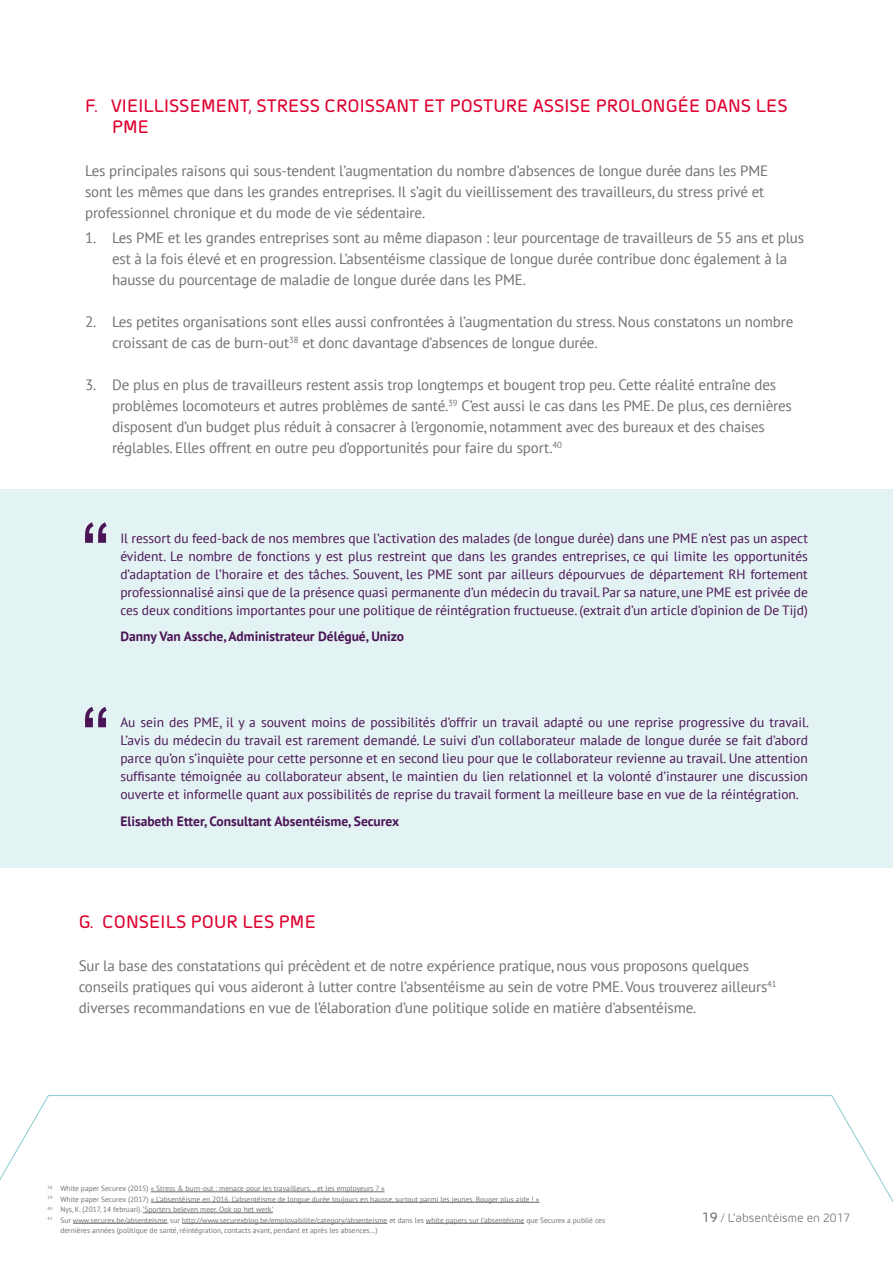
<style>
.page{position:relative;width:893px;height:1263px;background:#fff}
.page>*{position:absolute;margin:0;border:0;box-sizing:border-box;transform-origin:0 0}
.t1{font:500 18px/21.6px "Morebi Rounded";letter-spacing:.005em;color:#df0030}
.t2{font:15px/21px "PT Sans";letter-spacing:-.01em;color:#707172}
.t3{font:13.5px/18px "PT Sans";color:#4a1556;text-align:justify}
.t4{font:700 13.5px "PT Sans";color:#4a1556}
.t5{font:12px "Morebi Rounded";color:#707172}
.t6{font:7.5px "PT Sans";color:#707172}
.s1{font-weight:500;font-size:13.5px}
</style>
<div class="page">
<svg style="left:0;top:1095px;width:893px;height:129px"></svg>
<div style="left:0;top:693px;width:893px;height:174px;background:#e3f2f2"></div>
<svg style="left:85px;top:707px;width:22px;height:20px"></svg>
<div style="left:0;top:489px;width:893px;height:204px;background:#e3f2f2"></div>
<svg style="left:85px;top:522px;width:22px;height:21px"></svg>
<hr style="left:151px;top:1191px;width:234px;height:1px;background:#707172">
<hr style="left:151px;top:1202px;width:388px;height:1px;background:#707172">
<hr style="left:143px;top:1212px;width:130px;height:1px;background:#707172">
<hr style="left:73px;top:1223px;width:94px;height:1px;background:#707172">
<hr style="left:182px;top:1223px;width:205px;height:1px;background:#707172">
<hr style="left:426px;top:1223px;width:98px;height:1px;background:#707172">
<p class="t1" style="left:112px;top:93px;width:677px;text-indent:-27px">F. VIEILLISSEMENT, STRESS CROISSANT ET POSTURE ASSISE PROLONGÉE DANS LES<br>PME</p>
<p class="t2" style="left:85px;top:160px;width:685px">Les principales raisons qui sous-tendent l’augmentation du nombre d’absences de longue durée dans les PME sont les mêmes que dans les grandes entreprises. Il s’agit du vieillissement des travailleurs, du stress privé et professionnel chronique et du mode de vie sédentaire.</p>
<p class="t2" style="left:112px;top:227px;width:694px;text-indent:-27px">1. Les PME et les grandes entreprises sont au même diapason : leur pourcentage de travailleurs de 55 ans et plus est à la fois élevé et en progression. L’absentéisme classique de longue durée contribue donc également à la hausse du pourcentage de maladie de longue durée dans les PME.</p>
<p class="t2" style="left:112px;top:311px;width:683px;text-indent:-27px">2. Les petites organisations sont elles aussi confrontées à l’augmentation du stress. Nous constatons un nombre croissant de cas de burn-out<sup>38</sup> et donc davantage d’absences de longue durée.</p>
<p class="t2" style="left:112px;top:374px;width:681px;text-indent:-27px">3. De plus en plus de travailleurs restent assis trop longtemps et bougent trop peu. Cette réalité entraîne des problèmes locomoteurs et autres problèmes de santé.<sup>39</sup> C’est aussi le cas dans les PME. De plus, ces dernières disposent d’un budget plus réduit à consacrer à l’ergonomie, notamment avec des bureaux et des chaises réglables. Elles offrent en outre peu d’opportunités pour faire du sport.<sup>40</sup></p>
<p class="t3" style="left:120px;top:529px;width:689px">Il ressort du feed-back de nos membres que l’activation des malades (de longue durée) dans une PME n’est pas un aspect évident. Le nombre de fonctions y est plus restreint que dans les grandes entreprises, ce qui limite les opportunités d’adaptation de l’horaire et des tâches. Souvent, les PME sont par ailleurs dépourvues de département RH fortement professionnalisé ainsi que de la présence quasi permanente d’un médecin du travail. Par sa nature, une PME est privée de ces deux conditions importantes pour une politique de réintégration fructueuse. (extrait d’un article d’opinion de De Tijd)</p>
<p class="t4" style="left:120px;top:627px;width:285px">Danny Van Assche, Administrateur Délégué, Unizo</p>
<p class="t3" style="left:120px;top:713px;width:690px">Au sein des PME, il y a souvent moins de possibilités d’offrir un travail adapté ou une reprise progressive du travail.<br>L’avis du médecin du travail est rarement demandé. Le suivi d’un collaborateur malade de longue durée se fait d’abord parce qu’on s’inquiète pour cette personne et en second lieu pour que le collaborateur revienne au travail. Une attention suffisante témoignée au collaborateur absent, le maintien du lien relationnel et la volonté d’instaurer une discussion ouverte et informelle quant aux possibilités de reprise du travail forment la meilleure base en vue de la réintégration.</p>
<p class="t4" style="left:120px;top:812px;width:280px">Elisabeth Etter, Consultant Absentéisme, Securex</p>
<p class="t1" style="left:79px;top:910px;width:239px">G. CONSEILS POUR LES PME</p>
<p class="t2" style="left:79px;top:954px;width:699px">Sur la base des constatations qui précèdent et de notre expérience pratique, nous vous proposons quelques conseils pratiques qui vous aideront à lutter contre l’absentéisme au sein de votre PME. Vous trouverez ailleurs<sup>41 </sup>diverses recommandations en vue de l’élaboration d’une politique solide en matière d’absentéisme.</p>
<p class="t6" style="left:48px;top:1184px;width:338px"><sup>38</sup> White paper Securex (2015) « Stress &amp; burn-out : menace pour les travailleurs... et les employeurs ? »</p>
<p class="t6" style="left:48px;top:1194px;width:493px"><sup>39</sup> White paper Securex (2017) « L’absentéisme en 2016. L’absentéisme de longue durée toujours en hausse, surtout parmi les jeunes. Bouger plus aide ! »</p>
<p class="t6" style="left:48px;top:1205px;width:227px"><sup>40</sup> Nys, K. (2017, 14 februari). ‘Sporters beleven meer. Ook op het werk.’</p>
<p class="t6" style="left:48px;top:1215px;width:559px"><sup>41</sup> Sur www.securex.be/absenteisme, sur http://www.securexblog.be/employabilite/category/absenteisme et dans les white papers sur l’absentéisme que Securex a publié ces</p>
<p class="t6" style="left:60px;top:1226px;width:319px">dernières années (politique de santé, réintégration, contacts avant, pendant et après les absences…)</p>
<p class="t5" style="left:702px;top:1210px;width:150px"><span class="s1">19</span> / L’absentéisme en 2017</p>
</div>
